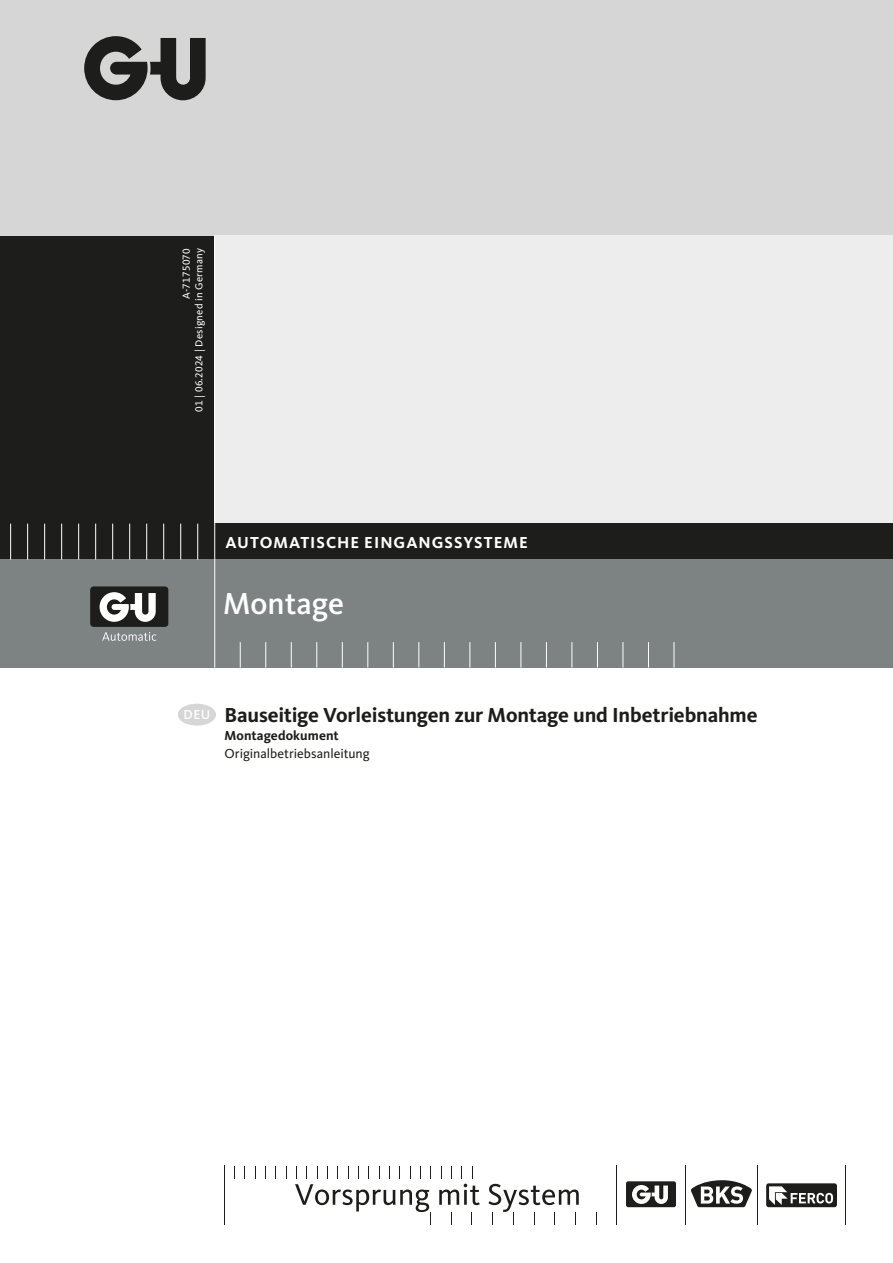
<style>
.page{position:relative;width:893px;height:1263px;background:#fff}
.page>*{position:absolute;margin:0;border:0;box-sizing:border-box;transform-origin:0 0}
.t1{font:500 31.5px "Kievit Pro";color:#fff}
.t2{font:700 21px "Kievit Pro";letter-spacing:-.01em;color:#1d1d1b}
.t3{font:700 16.5px "Kievit Pro";letter-spacing:.06em;color:#fff}
.t4{font:13.5px "Kievit Pro";color:#1d1d1b}
.t5{font:700 13.5px "Kievit Pro";letter-spacing:.005em;color:#1d1d1b}
.t6{font:10.5px "Kievit Pro";letter-spacing:.02em;color:#fff}
.s1{font-weight:500;font-size:13.5px;color:#fff}
</style>
<div class="page">
<div style="left:0;top:236px;width:215px;height:288px;background:#1d1d1b"></div>
<div style="left:0;top:0;width:893px;height:236px;background:#d6d6d6"></div>
<div style="left:215px;top:236px;width:678px;height:288px;background:#ededed"></div>
<div style="left:0;top:524px;width:893px;height:36px;background:#1d1d1b"></div>
<div style="left:0;top:560px;width:893px;height:108px;background:#7d8382"></div>
<hr style="left:214px;top:236px;width:1px;height:432px;background:#fff">
<svg style="left:240px;top:642px;width:1px;height:26px"></svg>
<svg style="left:265px;top:642px;width:1px;height:26px"></svg>
<svg style="left:291px;top:642px;width:1px;height:26px"></svg>
<svg style="left:316px;top:642px;width:1px;height:26px"></svg>
<svg style="left:342px;top:642px;width:1px;height:26px"></svg>
<svg style="left:367px;top:642px;width:1px;height:26px"></svg>
<svg style="left:393px;top:642px;width:1px;height:26px"></svg>
<svg style="left:418px;top:642px;width:1px;height:26px"></svg>
<svg style="left:444px;top:642px;width:1px;height:26px"></svg>
<svg style="left:469px;top:642px;width:1px;height:26px"></svg>
<svg style="left:495px;top:642px;width:1px;height:26px"></svg>
<svg style="left:520px;top:642px;width:1px;height:26px"></svg>
<svg style="left:546px;top:642px;width:1px;height:26px"></svg>
<svg style="left:572px;top:642px;width:1px;height:26px"></svg>
<svg style="left:597px;top:642px;width:1px;height:26px"></svg>
<svg style="left:623px;top:642px;width:1px;height:26px"></svg>
<svg style="left:648px;top:642px;width:1px;height:26px"></svg>
<svg style="left:674px;top:642px;width:1px;height:26px"></svg>
<hr style="left:197px;top:524px;width:1px;height:36px;background:#fff">
<hr style="left:180px;top:524px;width:1px;height:36px;background:#fff">
<hr style="left:163px;top:524px;width:1px;height:36px;background:#fff">
<hr style="left:146px;top:524px;width:1px;height:36px;background:#fff">
<hr style="left:129px;top:524px;width:1px;height:36px;background:#fff">
<hr style="left:112px;top:524px;width:1px;height:36px;background:#fff">
<hr style="left:95px;top:524px;width:1px;height:36px;background:#fff">
<hr style="left:78px;top:524px;width:1px;height:36px;background:#fff">
<hr style="left:61px;top:524px;width:1px;height:36px;background:#fff">
<hr style="left:44px;top:524px;width:1px;height:36px;background:#fff">
<hr style="left:27px;top:524px;width:1px;height:36px;background:#fff">
<hr style="left:10px;top:524px;width:1px;height:36px;background:#fff">
<svg style="left:84px;top:36px;width:122px;height:64px"></svg>
<div style="left:90px;top:586px;width:78px;height:41px;background:#1d1d1b;border-radius:3px"></div>
<svg style="left:100px;top:592px;width:56px;height:30px"></svg>
<svg style="left:102px;top:632px;width:54px;height:9px"></svg>
<hr style="left:224px;top:1166px;width:1px;height:59px;background:#1d1d1b">
<svg style="left:286px;top:1166px;width:1px;height:13px"></svg>
<svg style="left:275px;top:1166px;width:1px;height:13px"></svg>
<svg style="left:265px;top:1166px;width:1px;height:13px"></svg>
<svg style="left:255px;top:1166px;width:1px;height:13px"></svg>
<svg style="left:244px;top:1166px;width:1px;height:13px"></svg>
<svg style="left:234px;top:1166px;width:1px;height:13px"></svg>
<svg style="left:451px;top:1212px;width:1px;height:13px"></svg>
<hr style="left:617px;top:1165px;width:1px;height:60px;background:#1d1d1b">
<hr style="left:685px;top:1165px;width:1px;height:60px;background:#1d1d1b">
<hr style="left:757px;top:1165px;width:1px;height:60px;background:#1d1d1b">
<hr style="left:846px;top:1165px;width:1px;height:60px;background:#1d1d1b">
<svg style="left:596px;top:1212px;width:1px;height:13px"></svg>
<svg style="left:295px;top:1166px;width:136px;height:59px"></svg>
<svg style="left:439px;top:1166px;width:41px;height:39px"></svg>
<svg style="left:488px;top:1184px;width:91px;height:41px"></svg>
<div style="left:626px;top:1181px;width:50px;height:26px;background:#1d1d1b;border-radius:2px"></div>
<svg style="left:632px;top:1185px;width:36px;height:19px"></svg>
<svg style="left:691px;top:1180px;width:61px;height:27px"></svg>
<div style="left:766px;top:1183px;width:71px;height:24px;background:#1d1d1b;border-radius:3px"></div>
<svg style="left:769px;top:1186px;width:64px;height:19px"></svg>
<div style="left:178px;top:704px;width:38px;height:21px;background:#d6d6d6;border-radius:50%"></div>
<p class="t6" style="left:193px;top:412px;width:165px;rotate:-90deg">01 | 06.2024 | Designed in Germany</p>
<p class="t6" style="left:180px;top:299px;width:52px;rotate:-90deg">A-7175070</p>
<p class="t3" style="left:225px;top:532px;width:304px">AUTOMATISCHE EINGANGSSYSTEME</p>
<h1 class="t1" style="left:223px;top:584px;width:122px">Montage</h1>
<p class="t2" style="left:184px;top:702px;width:575px"><span class="s1">DEU</span> Bauseitige Vorleistungen zur Montage und Inbetriebnahme</p>
<p class="t5" style="left:225px;top:727px;width:116px">Montagedokument</p>
<p class="t4" style="left:225px;top:745px;width:147px">Originalbetriebsanleitung</p>
</div>
